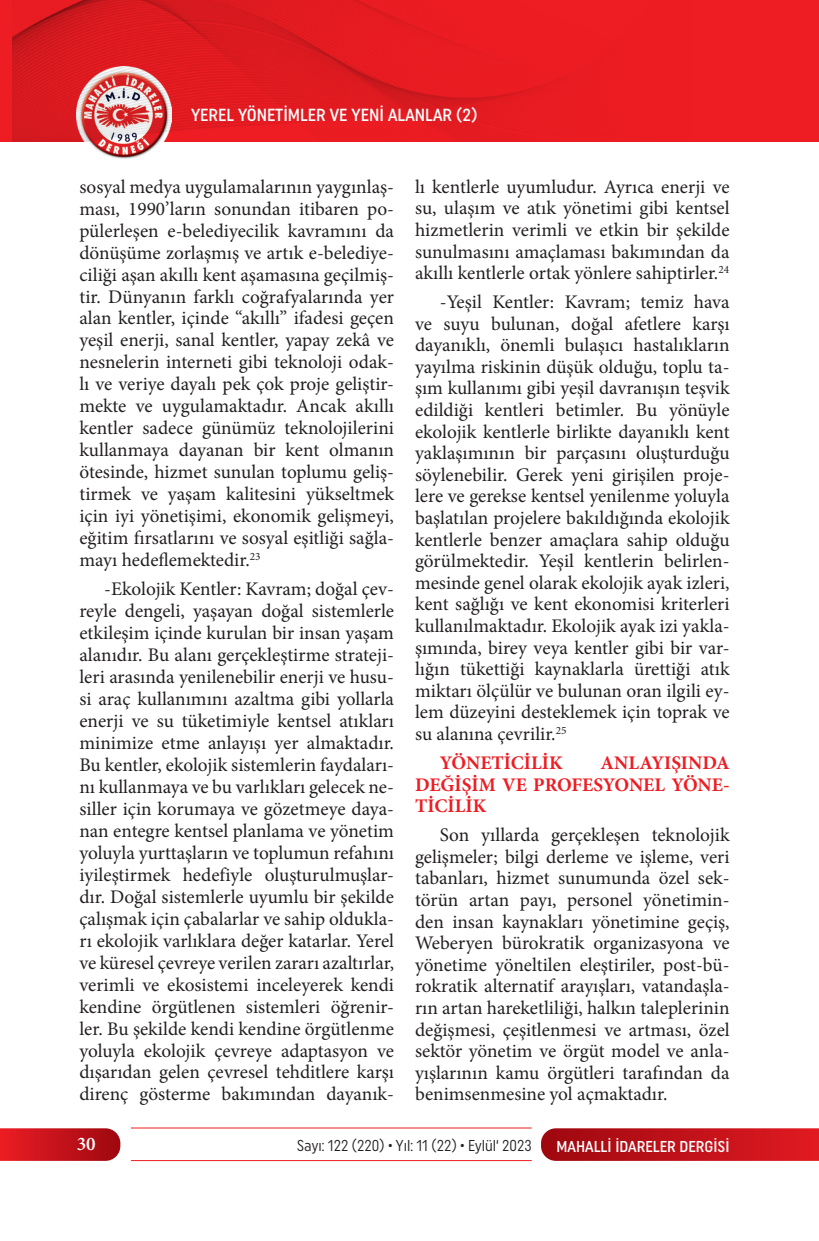
<style>
.page{position:relative;width:819px;height:1241px;background:#fff}
.page>*{position:absolute;margin:0;border:0;box-sizing:border-box;transform-origin:0 0}
.t1{font:19.25px/21.9px "Minion Pro";color:#231f20;text-align:justify}
.t2{font:700 19.25px/21.5px "Minion Pro";color:#ee1d23;text-align:justify}
.t3{font:600 19.25px "Minion Pro";color:#fff}
.t4{font:500 17.5px "Uniform Condensed";color:#fff}
.t5{font:15.75px "Uniform Condensed";color:#231f20;scale:.95 1}
.t6{font:500 15.75px "Uniform Condensed";color:#fff}
</style>
<div class="page">
<svg style="left:541px;top:1128px;width:278px;height:32px;background:#c0151d"></svg>
<svg style="left:0;top:1128px;width:120px;height:32px;background:#c61920"></svg>
<hr style="left:131px;top:1127px;width:400px;height:1px;background:#ee1d23">
<hr style="left:131px;top:1159px;width:400px;height:1px;background:#ee1d23">
<div style="left:0;top:0;width:819px;height:141px;background:#ee1d23"></div>
<img style="left:76px;top:141px;width:96px;height:18px">
<img style="left:13px;top:0;width:550px;height:141px">
<p class="t4" style="left:191px;top:105px;width:288px">YEREL YÖNETİMLER VE YENİ ALANLAR (2)</p>
<p class="t1" style="left:79px;top:176px;width:316px">sosyal medya uygulamalarının yaygınlaş&shy;ması, 1990’ların sonundan itibaren po&shy;pülerleşen e-belediyecilik kavramını da dönüşüme zorlaşmış ve artık e-belediye&shy;ciliği aşan akıllı kent aşamasına geçilmiş&shy;tir. Dünyanın farklı coğrafyalarında yer alan kentler, içinde “akıllı” ifadesi geçen yeşil enerji, sanal kentler, yapay zekâ ve nesnelerin interneti gibi teknoloji odak&shy;lı ve veriye dayalı pek çok proje geliştir&shy;mekte ve uygulamaktadır. Ancak akıllı kentler sadece günümüz teknolojilerini kullanmaya dayanan bir kent olmanın ötesinde, hizmet sunulan toplumu geliş&shy;tirmek ve yaşam kalitesini yükseltmek için iyi yönetişimi, ekonomik gelişmeyi, eğitim fırsatlarını ve sosyal eşitliği sağla&shy;mayı hedeflemektedir.<sup>23</sup></p>
<p class="t1" style="left:79px;top:578px;width:316px;text-indent:25px">-Ekolojik Kentler: Kavram; doğal çev&shy;reyle dengeli, yaşayan doğal sistemlerle etkileşim içinde kurulan bir insan yaşam alanıdır. Bu alanı gerçekleştirme strateji&shy;leri arasında yenilenebilir enerji ve husu&shy;si araç kullanımını azaltma gibi yollarla enerji ve su tüketimiyle kentsel atıkları minimize etme anlayışı yer almaktadır.<br>Bu kentler, ekolojik sistemlerin faydaları&shy;nı kullanmaya ve bu varlıkları gelecek ne&shy;siller için korumaya ve gözetmeye daya&shy;nan entegre kentsel planlama ve yönetim yoluyla yurttaşların ve toplumun refahını iyileştirmek hedefiyle oluşturulmuşlar&shy;dır. Doğal sistemlerle uyumlu bir şekilde çalışmak için çabalarlar ve sahip oldukla&shy;rı ekolojik varlıklara değer katarlar. Yerel ve küresel çevreye verilen zararı azaltırlar, verimli ve ekosistemi inceleyerek kendi kendine örgütlenen sistemleri öğrenir&shy;ler. Bu şekilde kendi kendine örgütlenme yoluyla ekolojik çevreye adaptasyon ve dışarıdan gelen çevresel tehditlere karşı direnç gösterme bakımından dayanık-</p>
<p class="t1" style="left:415px;top:176px;width:316px">lı kentlerle uyumludur. Ayrıca enerji ve su, ulaşım ve atık yönetimi gibi kentsel hizmetlerin verimli ve etkin bir şekilde sunulmasını amaçlaması bakımından da akıllı kentlerle ortak yönlere sahiptirler.<sup>24</sup></p>
<p class="t1" style="left:415px;top:291px;width:316px;text-indent:25px">-Yeşil Kentler: Kavram; temiz hava ve suyu bulunan, doğal afetlere karşı dayanıklı, önemli bulaşıcı hastalıkların yayılma riskinin düşük olduğu, toplu ta&shy;şım kullanımı gibi yeşil davranışın teşvik edildiği kentleri betimler. Bu yönüyle ekolojik kentlerle birlikte dayanıklı kent yaklaşımının bir parçasını oluşturduğu söylenebilir. Gerek yeni girişilen proje&shy;lere ve gerekse kentsel yenilenme yoluyla başlatılan projelere bakıldığında ekolojik kentlerle benzer amaçlara sahip olduğu görülmektedir. Yeşil kentlerin belirlen&shy;mesinde genel olarak ekolojik ayak izleri, kent sağlığı ve kent ekonomisi kriterleri kullanılmaktadır. Ekolojik ayak izi yakla&shy;şımında, birey veya kentler gibi bir var&shy;lığın tükettiği kaynaklarla ürettiği atık miktarı ölçülür ve bulunan oran ilgili ey&shy;lem düzeyini desteklemek için toprak ve su alanına çevrilir.<sup>25</sup></p>
<p class="t2" style="left:440px;top:751px;width:124px">YÖNETİCİLİK</p>
<p class="t2" style="left:415px;top:751px;width:316px;text-indent:185px">ANLAYIŞINDA DEĞİŞİM VE PROFESYONEL YÖNE-TİCİLİK</p>
<p class="t1" style="left:415px;top:824px;width:316px;text-indent:25px">Son yıllarda gerçekleşen teknolojik gelişmeler; bilgi derleme ve işleme, veri tabanları, hizmet sunumunda özel sek&shy;törün artan payı, personel yönetimin&shy;den insan kaynakları yönetimine geçiş, Weberyen bürokratik organizasyona ve yönetime yöneltilen eleştiriler, post-bü&shy;rokratik alternatif arayışları, vatandaşla&shy;rın artan hareketliliği, halkın taleplerinin değişmesi, çeşitlenmesi ve artması, özel sektör yönetim ve örgüt model ve anla&shy;yışlarının kamu örgütleri tarafından da benimsenmesine yol açmaktadır.</p>
<p class="t3" style="left:77px;top:1130px;width:20px">30</p>
<p class="t5" style="left:297px;top:1136px;width:249px">Sayı: 122 (220) • Yıl: 11 (22) • Eylül‘ 2023</p>
<p class="t6" style="left:556px;top:1136px;width:175px">MAHALLİ İDARELER DERGİSİ</p>
</div>
